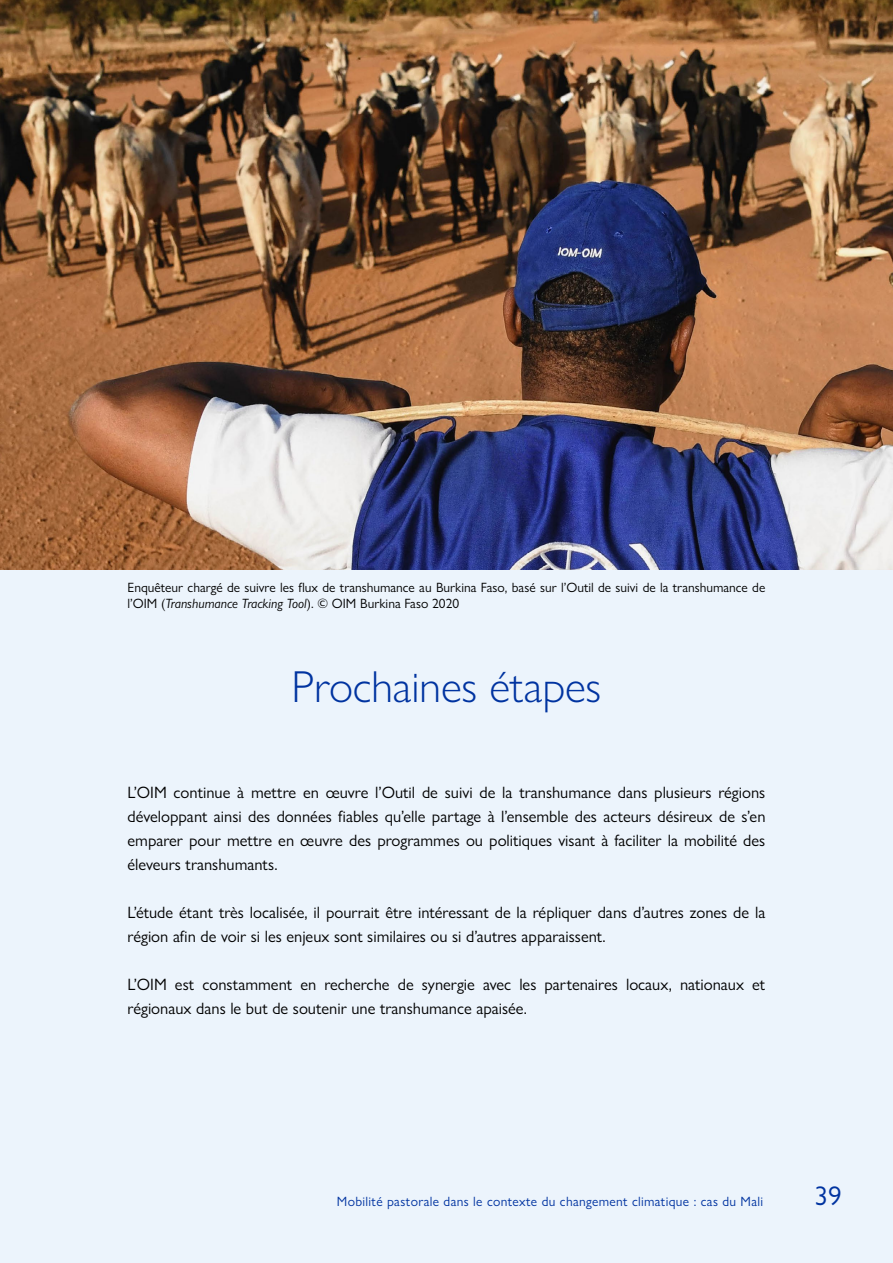
<style>
.page{position:relative;width:893px;height:1263px;background:#fff}
.page>*{position:absolute;margin:0;border:0;box-sizing:border-box;transform-origin:0 0}
.t1{font:300 45px "Gill Sans Nova";letter-spacing:-.005em;color:#0033a0}
.t2{font:27px "Gill Sans Nova";color:#0033a0}
.t3{font:16.5px/24px "Gill Sans Nova";color:#000}
.t4{font:13.5px/16.2px "Gill Sans Nova";color:#000}
.t5{font:13.5px "Gill Sans Nova";letter-spacing:.025em;color:#0033a0}
.s1{font-style:italic}
</style>
<div class="page">
<div style="left:0;top:568px;width:893px;height:695px;background:#ecf4fc"></div>
<img style="left:0;top:0;width:893px;height:569px">
<p class="t4" style="left:128px;top:579px;width:639px">Enquêteur chargé de suivre les flux de transhumance au Burkina Faso, basé sur l’Outil de suivi de la transhumance de l’OIM (<span class="s1">Transhumance Tracking Tool</span>). © OIM Burkina Faso 2020</p>
<h1 class="t1" style="left:292px;top:659px;width:311px">Prochaines étapes</h1>
<p class="t3" style="left:128px;top:780px;width:639px;text-align:justify">L’OIM continue à mettre en œuvre l’Outil de suivi de la transhumance dans plusieurs régions développant ainsi des données fiables qu’elle partage à l’ensemble des acteurs désireux de s’en emparer pour mettre en œuvre des programmes ou politiques visant à faciliter la mobilité des éleveurs transhumants.</p>
<p class="t3" style="left:128px;top:900px;width:639px">L’étude étant très localisée, il pourrait être intéressant de la répliquer dans d’autres zones de la région afin de voir si les enjeux sont similaires ou si d’autres apparaissent.</p>
<p class="t3" style="left:128px;top:972px;width:639px">L’OIM est constamment en recherche de synergie avec les partenaires locaux, nationaux et régionaux dans le but de soutenir une transhumance apaisée.</p>
<p class="t5" style="left:337px;top:1193px;width:428px">Mobilité pastorale dans le contexte du changement climatique : cas du Mali</p>
<h2 class="t2" style="left:815px;top:1180px;width:28px">39</h2>
</div>
